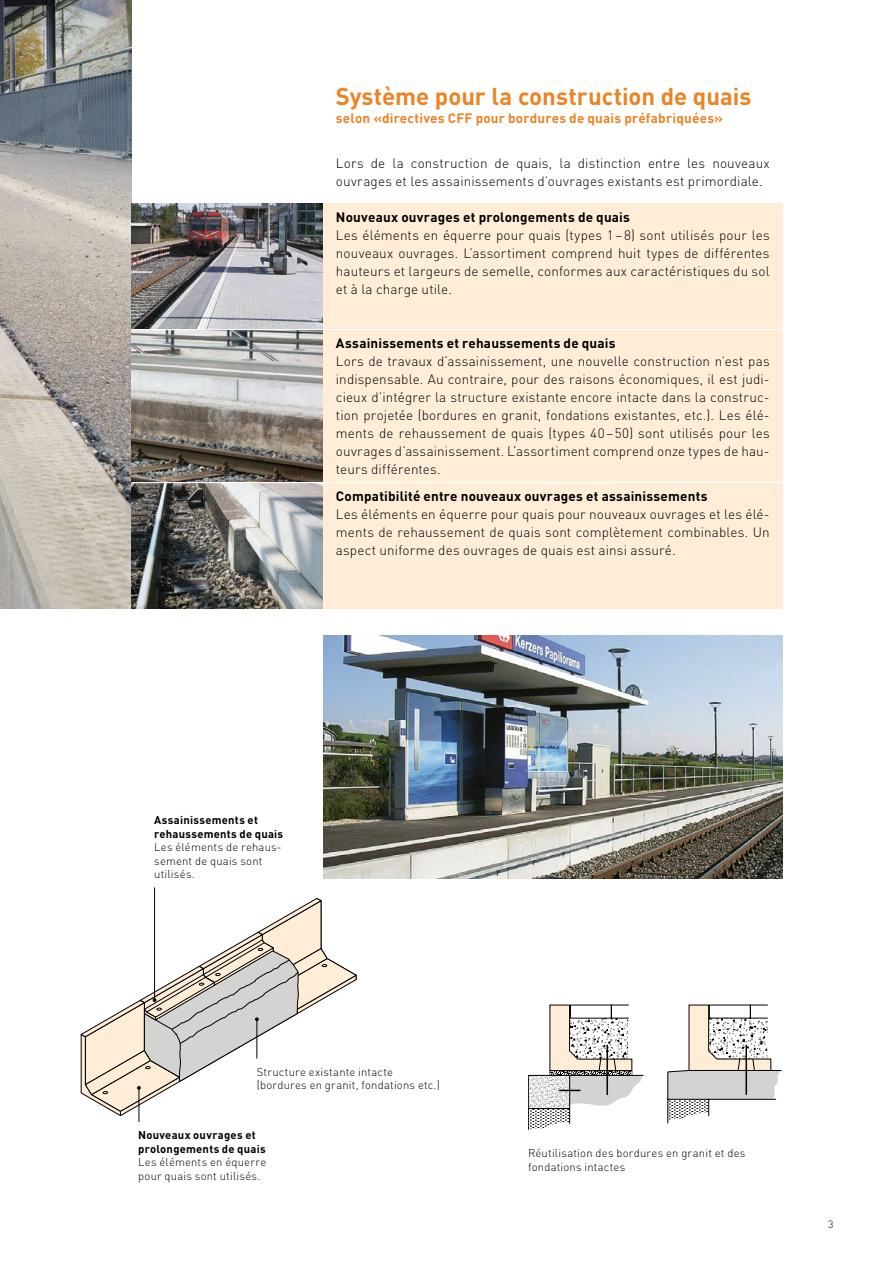
<style>
.page{position:relative;width:893px;height:1263px;background:#fff}
.page>*{position:absolute;margin:0;border:0;box-sizing:border-box;transform-origin:0 0}
.t1{font:700 24px "DIN Pro";letter-spacing:-.005em;color:#ec8426}
.t2{font:300 13.5px/18px "DIN Pro";letter-spacing:.01em;color:#000;text-align:justify}
.t3{font:700 13.5px "DIN Pro";letter-spacing:.015em;color:#000}
.t4{font:700 13.5px "DIN Pro";letter-spacing:.01em;color:#ec8426}
.t5{font:300 11.25px/13.5px "DIN Pro";letter-spacing:.02em;color:#000}
.t6{font:700 11.25px/13.5px "DIN Pro";letter-spacing:.02em;color:#000}
.t7{font:300 10.5px "DIN Pro";color:#000}
</style>
<div class="page">
<img style="left:0;top:0;width:132px;height:609px">
<img style="left:132px;top:204px;width:191px;height:125px">
<svg style="left:132px;top:330px;width:191px;height:152px;background:#98948e"></svg>
<svg style="left:132px;top:483px;width:191px;height:126px;background:#7e7f7e"></svg>
<img style="left:323px;top:636px;width:459px;height:243px">
<div style="left:323px;top:204px;width:459px;height:405px;background:#ffedd7"></div>
<hr style="left:132px;top:482px;width:680px;height:1px;background:#fff">
<svg style="left:81px;top:897px;width:275px;height:225px"></svg>
<hr style="left:154px;top:888px;width:1px;height:110px;background:#000">
<hr style="left:528px;top:1075px;width:115px;height:1px;background:#000">
<svg style="left:528px;top:1005px;width:114px;height:124px"></svg>
<svg style="left:668px;top:1005px;width:113px;height:118px"></svg>
<hr style="left:132px;top:329px;width:680px;height:1px;background:#fff">
<h1 class="t1" style="left:336px;top:76px;width:417px">Système pour la construction de quais</h1>
<p class="t4" style="left:336px;top:106px;width:388px">selon «directives CFF pour bordures de quais préfabriquées»</p>
<p class="t2" style="left:336px;top:152px;width:435px">Lors de la construction de quais, la distinction entre les nouveaux ouvrages et les assainissements d’ouvrages existants est primordiale.</p>
<p class="t3" style="left:336px;top:205px;width:296px">Nouveaux ouvrages et prolongements de quais</p>
<p class="t2" style="left:336px;top:224px;width:435px">Les éléments en équerre pour quais (types 1–8) sont utilisés pour les nouveaux ouvrages. L’assortiment comprend huit types de différentes hauteurs et largeurs de semelle, conformes aux caractéristiques du sol et à la charge utile.</p>
<p class="t3" style="left:336px;top:331px;width:281px">Assainissements et rehaussements de quais</p>
<p class="t2" style="left:336px;top:350px;width:435px">Lors de travaux d’assainissement, une nouvelle construction n’est pas indispensable. Au contraire, pour des raisons économiques, il est judi&shy;cieux d’intégrer la structure existante encore intacte dans la construc&shy;tion projetée (bordures en granit, fondations existantes, etc.). Les élé&shy;ments de rehaussement de quais (types 40–50) sont utilisés pour les ouvrages d’assainissement. L’assortiment comprend onze types de hau&shy;teurs différentes.</p>
<p class="t3" style="left:336px;top:484px;width:373px">Compatibilité entre nouveaux ouvrages et assainissements</p>
<p class="t2" style="left:336px;top:503px;width:435px">Les éléments en équerre pour quais pour nouveaux ouvrages et les élé&shy;ments de rehaussement de quais sont complètement combinables. Un aspect uniforme des ouvrages de quais est ainsi assuré.</p>
<p class="t6" style="left:154px;top:812px;width:131px">Assainissements et rehaussements de quais</p>
<p class="t5" style="left:154px;top:840px;width:129px">Les éléments de rehaus&shy;sement de quais sont utilisés.</p>
<p class="t5" style="left:257px;top:1064px;width:185px">Structure existante intacte (bordures en granit, fondations etc.)</p>
<p class="t6" style="left:138px;top:1127px;width:129px">Nouveaux ouvrages et prolongements de quais</p>
<p class="t5" style="left:138px;top:1154px;width:130px">Les éléments en équerre pour quais sont utilisés.</p>
<p class="t5" style="left:528px;top:1145px;width:219px">Réutilisation des bordures en granit et des fondations intactes</p>
<p class="t7" style="left:828px;top:1216px;width:7px">3</p>
</div>
